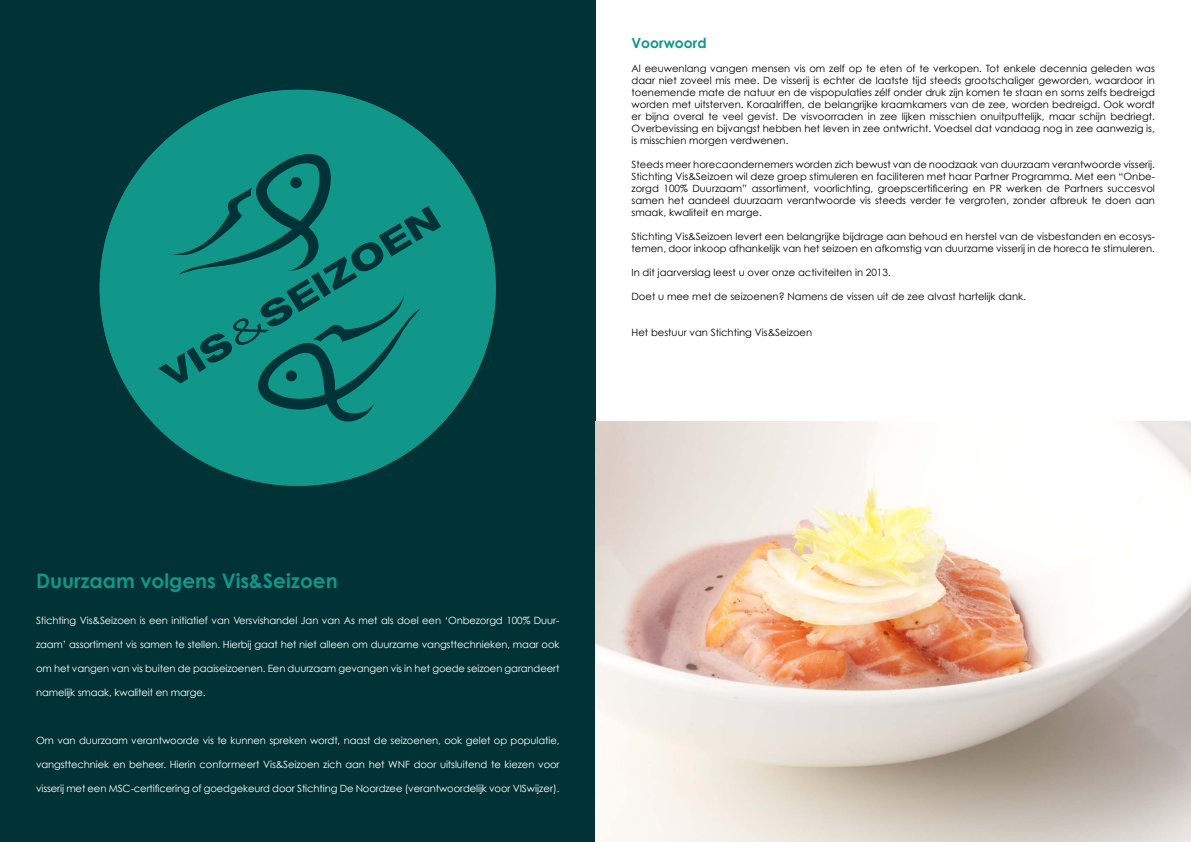
<style>
.page{position:relative;width:1191px;height:842px;background:#fff}
.page>*{position:absolute;margin:0;border:0;box-sizing:border-box;transform-origin:0 0}
.t1{font:700 20px "Century Gothic";color:#10978a}
.t2{font:700 14px "Century Gothic";color:#10978a}
.t3{font:10px/12px "Century Gothic";color:#000;text-align:justify}
.t4{font:10px "Century Gothic";letter-spacing:-.01em;color:#fff}
</style>
<div class="page">
<div style="left:0;top:0;width:595px;height:842px;background:#003236"></div>
<div style="left:100px;top:90px;width:396px;height:396px;background:#10978a;border-radius:50%"></div>
<svg style="left:158px;top:149px;width:283px;height:273px"></svg>
<img style="left:595px;top:421px;width:596px;height:421px">
<h2 class="t2" style="left:631px;top:34px;width:77px">Voorwoord</h2>
<p class="t3" style="left:631px;top:62px;width:525px">Al eeuwenlang vangen mensen vis om zelf op te eten of te verkopen. Tot enkele decennia geleden was daar niet zoveel mis mee. De visserij is echter de laatste tijd steeds grootschaliger geworden, waardoor in toenemende mate de natuur en de vispopulaties zélf onder druk zijn komen te staan en soms zelfs bedreigd worden met uitsterven. Koraalriffen, de belangrijke kraamkamers van de zee, worden bedreigd. Ook wordt er bijna overal te veel gevist. De visvoorraden in zee lijken misschien onuitputtelijk, maar schijn bedriegt.<br>Overbevissing en bijvangst hebben het leven in zee ontwricht. Voedsel dat vandaag nog in zee aanwezig is, is misschien morgen verdwenen.</p>
<p class="t3" style="left:631px;top:158px;width:525px">Steeds meer horecaondernemers worden zich bewust van de noodzaak van duurzaam verantwoorde visserij.<br>Stichting Vis&amp;Seizoen wil deze groep stimuleren en faciliteren met haar Partner Programma. Met een “Onbe&shy;zorgd 100% Duurzaam” assortiment, voorlichting, groepscertificering en PR werken de Partners succesvol samen het aandeel duurzaam verantwoorde vis steeds verder te vergroten, zonder afbreuk te doen aan smaak, kwaliteit en marge.</p>
<p class="t3" style="left:631px;top:230px;width:525px">Stichting Vis&amp;Seizoen levert een belangrijke bijdrage aan behoud en herstel van de visbestanden en ecosys&shy;temen, door inkoop afhankelijk van het seizoen en afkomstig van duurzame visserij in de horeca te stimuleren.</p>
<p class="t3" style="left:631px;top:266px;width:261px">In dit jaarverslag leest u over onze activiteiten in 2013.</p>
<p class="t3" style="left:631px;top:290px;width:396px">Doet u mee met de seizoenen? Namens de vissen uit de zee alvast hartelijk dank.</p>
<p class="t3" style="left:631px;top:326px;width:182px">Het bestuur van Stichting Vis&amp;Seizoen</p>
<h1 class="t1" style="left:36px;top:568px;width:303px">Duurzaam volgens Vis&amp;Seizoen</h1>
<p class="t4" style="left:36px;top:614px;width:525px">Stichting Vis&amp;Seizoen is een initiatief van Versvishandel Jan van As met als doel een ‘Onbezorgd 100% Duur-</p>
<p class="t4" style="left:36px;top:638px;width:525px">zaam’ assortiment vis samen te stellen. Hierbij gaat het niet alleen om duurzame vangsttechnieken, maar ook</p>
<p class="t4" style="left:36px;top:662px;width:525px">om het vangen van vis buiten de paaiseizoenen. Een duurzaam gevangen vis in het goede seizoen garandeert</p>
<p class="t4" style="left:36px;top:686px;width:171px">namelijk smaak, kwaliteit en marge.</p>
<p class="t4" style="left:36px;top:734px;width:525px">Om van duurzaam verantwoorde vis te kunnen spreken wordt, naast de seizoenen, ook gelet op populatie,</p>
<p class="t4" style="left:36px;top:758px;width:525px">vangsttechniek en beheer. Hierin conformeert Vis&amp;Seizoen zich aan het WNF door uitsluitend te kiezen voor</p>
<p class="t4" style="left:36px;top:782px;width:525px">visserij met een MSC-certificering of goedgekeurd door Stichting De Noordzee (verantwoordelijk voor VISwijzer).</p>
</div>
